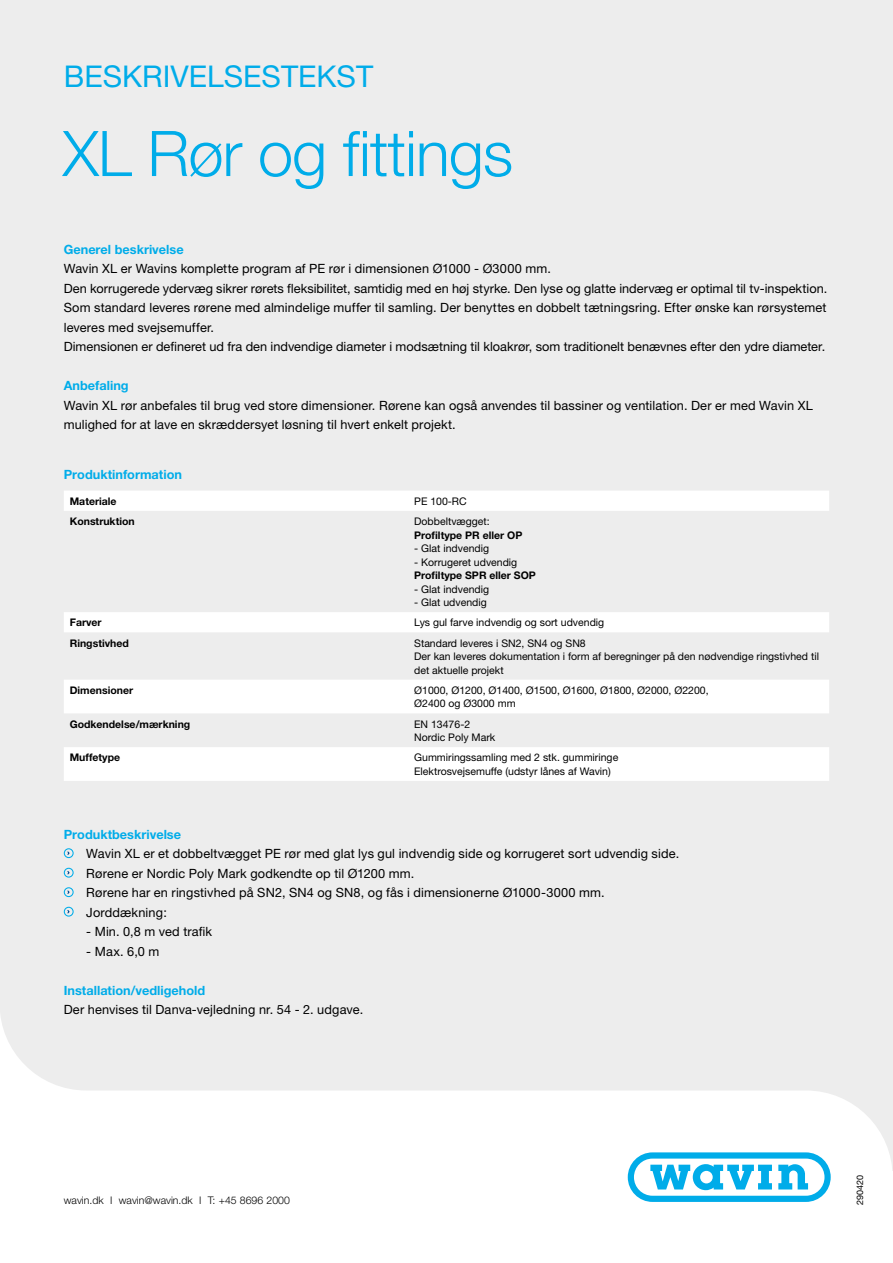
<style>
.page{position:relative;width:893px;height:1263px;background:#fff}
.page>*{position:absolute;margin:0;border:0;box-sizing:border-box;transform-origin:0 0}
.t1{font:300 63px "Helvetica Neue";letter-spacing:-.015em;color:#00ace9}
.t2{font:30px "Helvetica Neue";color:#00ace9}
.t3{font:12.75px/19.5px "Helvetica Neue";letter-spacing:.01em;color:#000}
.t4{font:700 12.75px "Helvetica Neue";color:#00ace9}
.t5{font:10.5px/13.5px "Helvetica Neue";color:#000}
.t6{font:700 10.5px "Helvetica Neue";color:#000}
.t7{font:300 10.5px "Helvetica Neue";color:#000}
.t8{font:9px "Helvetica Neue";color:#000}
</style>
<div class="page">
<div style="left:0;top:0;width:893px;height:1170px;background:#ededed"></div>
<svg style="left:0;top:1017px;width:893px;height:163px;fill:#fff"></svg>
<hr style="left:892px;top:1177px;width:1px;height:86px;background:#fff">
<svg style="left:628px;top:1152px;width:203px;height:50px"></svg>
<svg style="left:64px;top:491px;width:765px;height:290px"></svg>
<div style="left:64px;top:848px;width:10px;height:10px;border:1px solid #00ace9;border-radius:50%"></div>
<svg style="left:66px;top:850px;width:4px;height:6px"></svg>
<div style="left:64px;top:868px;width:10px;height:9px;border:1px solid #00ace9;border-radius:50%"></div>
<svg style="left:66px;top:870px;width:4px;height:5px"></svg>
<div style="left:64px;top:887px;width:10px;height:10px;border:1px solid #00ace9;border-radius:50%"></div>
<svg style="left:66px;top:889px;width:4px;height:6px"></svg>
<div style="left:64px;top:907px;width:10px;height:9px;border:1px solid #00ace9;border-radius:50%"></div>
<svg style="left:66px;top:909px;width:4px;height:5px"></svg>
<h2 class="t2" style="left:64px;top:59px;width:311px">BESKRIVELSESTEKST</h2>
<h1 class="t1" style="left:63px;top:115px;width:452px">XL Rør og fittings</h1>
<p class="t4" style="left:64px;top:241px;width:121px">Generel beskrivelse</p>
<p class="t3" style="left:64px;top:259px;width:765px">Wavin XL er Wavins komplette program af PE rør i dimensionen Ø1000 - Ø3000 mm.<br>Den korrugerede ydervæg sikrer rørets fleksibilitet, samtidig med en høj styrke. Den lyse og glatte indervæg er optimal til tv-inspektion.<br>Som standard leveres rørene med almindelige muffer til samling. Der benyttes en dobbelt tætningsring. Efter ønske kan rørsystemet leveres med svejsemuffer.<br>Dimensionen er defineret ud fra den indvendige diameter i modsætning til kloakrør, som traditionelt benævnes efter den ydre diameter.</p>
<p class="t4" style="left:64px;top:378px;width:66px">Anbefaling</p>
<p class="t3" style="left:64px;top:395px;width:750px">Wavin XL rør anbefales til brug ved store dimensioner. Rørene kan også anvendes til bassiner og ventilation. Der er med Wavin XL mulighed for at lave en skræddersyet løsning til hvert enkelt projekt.</p>
<p class="t4" style="left:64px;top:467px;width:120px">Produktinformation</p>
<p class="t6" style="left:70px;top:495px;width:48px">Materiale</p>
<p class="t5" style="left:414px;top:494px;width:54px">PE 100-RC</p>
<p class="t6" style="left:70px;top:515px;width:66px">Konstruktion</p>
<p class="t5" style="left:414px;top:514px;width:77px">Dobbeltvægget:</p>
<p class="t6" style="left:414px;top:528px;width:110px">Profiltype PR eller OP</p>
<p class="t5" style="left:414px;top:541px;width:76px">- Glat indvendig</p>
<p class="t5" style="left:414px;top:555px;width:105px">- Korrugeret udvendig</p>
<p class="t6" style="left:414px;top:569px;width:123px">Profiltype SPR eller SOP</p>
<p class="t5" style="left:414px;top:582px;width:76px">- Glat indvendig</p>
<p class="t5" style="left:414px;top:595px;width:74px">- Glat udvendig</p>
<p class="t6" style="left:70px;top:616px;width:33px">Farver</p>
<p class="t5" style="left:414px;top:616px;width:192px">Lys gul farve indvendig og sort udvendig</p>
<p class="t6" style="left:70px;top:636px;width:61px">Ringstivhed</p>
<p class="t5" style="left:414px;top:636px;width:406px">Standard leveres i SN2, SN4 og SN8<br>Der kan leveres dokumentation i form af beregninger på den nødvendige ringstivhed til det aktuelle projekt</p>
<p class="t6" style="left:70px;top:684px;width:65px">Dimensioner</p>
<p class="t5" style="left:414px;top:683px;width:296px">Ø1000, Ø1200, Ø1400, Ø1500, Ø1600, Ø1800, Ø2000, Ø2200,<br>Ø2400 og Ø3000 mm</p>
<p class="t6" style="left:70px;top:717px;width:122px">Godkendelse/mærkning</p>
<p class="t5" style="left:414px;top:717px;width:83px">EN 13476-2<br>Nordic Poly Mark</p>
<p class="t6" style="left:70px;top:751px;width:52px">Muffetype</p>
<p class="t5" style="left:414px;top:751px;width:206px">Gummiringssamling med 2 stk. gummiringe<br>Elektrosvejsemuffe (udstyr lånes af Wavin)</p>
<p class="t4" style="left:64px;top:826px;width:119px">Produktbeskrivelse</p>
<p class="t3" style="left:86px;top:844px;width:594px">Wavin XL er et dobbeltvægget PE rør med glat lys gul indvendig side og korrugeret sort udvendig side.<br>Rørene er Nordic Poly Mark godkendte op til Ø1200 mm.<br>Rørene har en ringstivhed på SN2, SN4 og SN8, og fås i dimensionerne Ø1000-3000 mm.<br>Jorddækning:</p>
<p class="t3" style="left:86px;top:922px;width:127px">- Min. 0,8 m ved trafik</p>
<p class="t3" style="left:86px;top:941px;width:75px">- Max. 6,0 m</p>
<p class="t4" style="left:64px;top:982px;width:143px">Installation/vedligehold</p>
<p class="t3" style="left:64px;top:1000px;width:301px">Der henvises til Danva-vejledning nr. 54 - 2. udgave.</p>
<p class="t7" style="left:64px;top:1193px;width:228px">wavin.dk I wavin@wavin.dk I T: +45 8696 2000</p>
<p class="t8" style="left:855px;top:1205px;width:32px;rotate:-90deg">290420</p>
</div>
